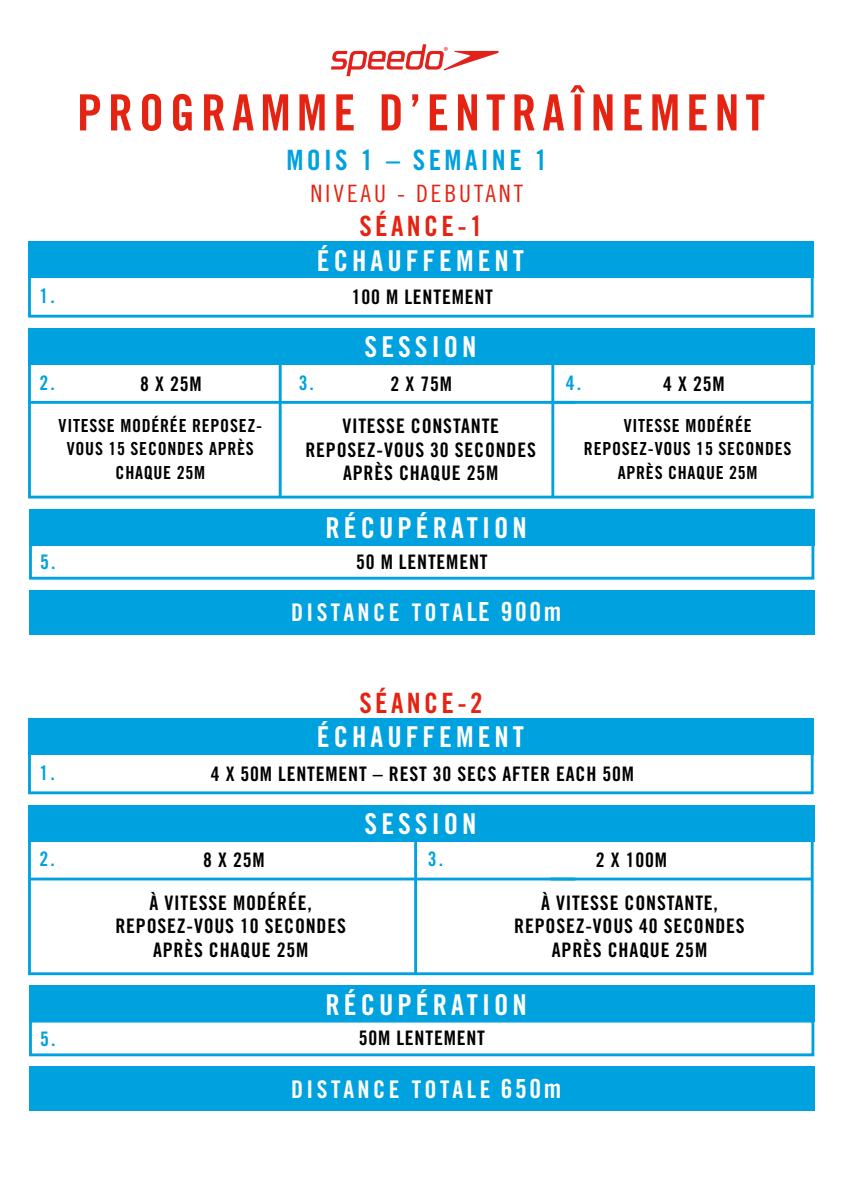
<style>
.page{position:relative;width:842px;height:1191px;background:#fff}
.page>*{position:absolute;margin:0;border:0;box-sizing:border-box;transform-origin:0 0}
.t1{font:50px "Trade Gothic Bold Cond Twenty";letter-spacing:.12em;color:#e42313}
.t2{font:28.8px "Trade Gothic Bold Cond Twenty";letter-spacing:.14em;color:#fff}
.t3{font:28px "Trade Gothic Bold Cond Twenty";letter-spacing:.12em;color:#e42313}
.t4{font:28px "Trade Gothic Bold Cond Twenty";letter-spacing:.12em;color:#00a1df}
.t5{font:24.4px "Trade Gothic Bold Cond Twenty";letter-spacing:.14em;color:#fff}
.t6{font:24px "Trade Gothic Cond Eighteen";letter-spacing:.12em;color:#e42313}
.t7{font:20px/23.4px "Trade Gothic Bold Cond Twenty";letter-spacing:.04em;color:#000;text-align:center}
.t8{font:20px "Trade Gothic Bold Cond Twenty";color:#00a1df}
.t9{font:18px/23.4px "Trade Gothic Bold Cond Twenty";letter-spacing:.04em;color:#000;text-align:center}
.s1{font-size:26.4px}
</style>
<div class="page">
<div style="left:28px;top:275px;width:786px;height:42px;border:3px solid #00a1df"></div>
<div style="left:29px;top:543px;width:785px;height:36px;border:3px solid #00a1df"></div>
<div style="left:29px;top:509px;width:785px;height:36px;background:#00a1df"></div>
<div style="left:28px;top:357px;width:786px;height:141px;border:3px solid #00a1df"></div>
<div style="left:28px;top:328px;width:786px;height:37px;background:#00a1df"></div>
<hr style="left:30px;top:401px;width:545px;height:3px;background:#00a1df">
<hr style="left:279px;top:362px;width:3px;height:135px;background:#00a1df">
<hr style="left:551px;top:362px;width:3px;height:135px;background:#00a1df">
<hr style="left:550px;top:401px;width:263px;height:3px;background:#00a1df">
<div style="left:28px;top:241px;width:786px;height:37px;background:#00a1df"></div>
<div style="left:29px;top:590px;width:785px;height:44px;background:#00a1df"></div>
<div style="left:29px;top:1066px;width:785px;height:45px;background:#00a1df"></div>
<div style="left:29px;top:985px;width:785px;height:37px;background:#00a1df"></div>
<div style="left:28px;top:805px;width:786px;height:36px;background:#00a1df"></div>
<div style="left:28px;top:718px;width:786px;height:36px;background:#00a1df"></div>
<div style="left:29px;top:1019px;width:785px;height:37px;border:3px solid #00a1df"></div>
<div style="left:28px;top:834px;width:786px;height:141px;border:3px solid #00a1df"></div>
<div style="left:28px;top:752px;width:786px;height:42px;border:3px solid #00a1df"></div>
<hr style="left:30px;top:877px;width:545px;height:3px;background:#00a1df">
<hr style="left:414px;top:839px;width:3px;height:135px;background:#00a1df">
<hr style="left:550px;top:877px;width:263px;height:3px;background:#00a1df">
<svg style="left:331px;top:44px;width:168px;height:32px"></svg>
<h1 class="t1" style="left:77px;top:82px;width:689px">PROGRAMME D’ENTRAÎNEMENT</h1>
<h3 class="t4" style="left:286px;top:143px;width:262px">MOIS 1 – SEMAINE 1</h3>
<p class="t6" style="left:310px;top:180px;width:214px">NIVEAU - DEBUTANT</p>
<h3 class="t3" style="left:359px;top:209px;width:125px">SÉANCE-1</h3>
<h2 class="t2" style="left:317px;top:243px;width:209px">ÉCHAUFFEMENT</h2>
<p class="t8" style="left:40px;top:284px;width:17px">1.</p>
<p class="t7" style="left:352px;top:285px;width:143px">100 M LENTEMENT</p>
<h2 class="t2" style="left:365px;top:329px;width:113px">SESSION</h2>
<p class="t8" style="left:40px;top:370px;width:17px">2.</p>
<p class="t7" style="left:140px;top:371px;width:63px">8 X 25M</p>
<p class="t8" style="left:299px;top:370px;width:17px">3.</p>
<p class="t8" style="left:566px;top:370px;width:17px">4.</p>
<p class="t7" style="left:391px;top:371px;width:63px">2 X 75M</p>
<p class="t7" style="left:663px;top:371px;width:63px">4 X 25M</p>
<p class="t9" style="left:59px;top:413px;width:205px">VITESSE MODÉRÉE REPOSEZ-<br>VOUS 15 SECONDES APRÈS<br>CHAQUE 25M</p>
<p class="t7" style="left:305px;top:414px;width:232px">VITESSE CONSTANTE<br>REPOSEZ-VOUS 30 SECONDES<br>APRÈS CHAQUE 25M</p>
<p class="t9" style="left:584px;top:413px;width:209px">VITESSE MODÉRÉE<br>REPOSEZ-VOUS 15 SECONDES<br>APRÈS CHAQUE 25M</p>
<h2 class="t2" style="left:326px;top:510px;width:203px">RÉCUPÉRATION</h2>
<p class="t8" style="left:40px;top:550px;width:17px">5.</p>
<p class="t7" style="left:356px;top:550px;width:133px">50 M LENTEMENT</p>
<p class="t5" style="left:291px;top:598px;width:272px">DISTANCE TOTA<span class="s1">LE 900m</span></p>
<h3 class="t3" style="left:359px;top:686px;width:125px">SÉANCE-2</h3>
<h2 class="t2" style="left:317px;top:719px;width:209px">ÉCHAUFFEMENT</h2>
<p class="t8" style="left:40px;top:760px;width:17px">1.</p>
<p class="t7" style="left:211px;top:761px;width:425px">4 X 50M LENTEMENT – REST 30 SECS AFTER EACH 50M</p>
<h2 class="t2" style="left:365px;top:806px;width:113px">SESSION</h2>
<p class="t8" style="left:40px;top:847px;width:17px">2.</p>
<p class="t7" style="left:203px;top:848px;width:63px">8 X 25M</p>
<p class="t8" style="left:428px;top:847px;width:17px">3.</p>
<p class="t7" style="left:596px;top:848px;width:73px">2 X 100M</p>
<p class="t7" style="left:115px;top:891px;width:232px">À VITESSE MODÉRÉE,<br>REPOSEZ-VOUS 10 SECONDES<br>APRÈS CHAQUE 25M</p>
<p class="t7" style="left:514px;top:891px;width:232px">À VITESSE CONSTANTE,<br>REPOSEZ-VOUS 40 SECONDES<br>APRÈS CHAQUE 25M</p>
<h2 class="t2" style="left:326px;top:987px;width:203px">RÉCUPÉRATION</h2>
<p class="t8" style="left:40px;top:1026px;width:17px">5.</p>
<p class="t7" style="left:359px;top:1026px;width:128px">50M LENTEMENT</p>
<p class="t5" style="left:291px;top:1074px;width:272px">DISTANCE TOTALE <span class="s1">650m</span></p>
</div>
